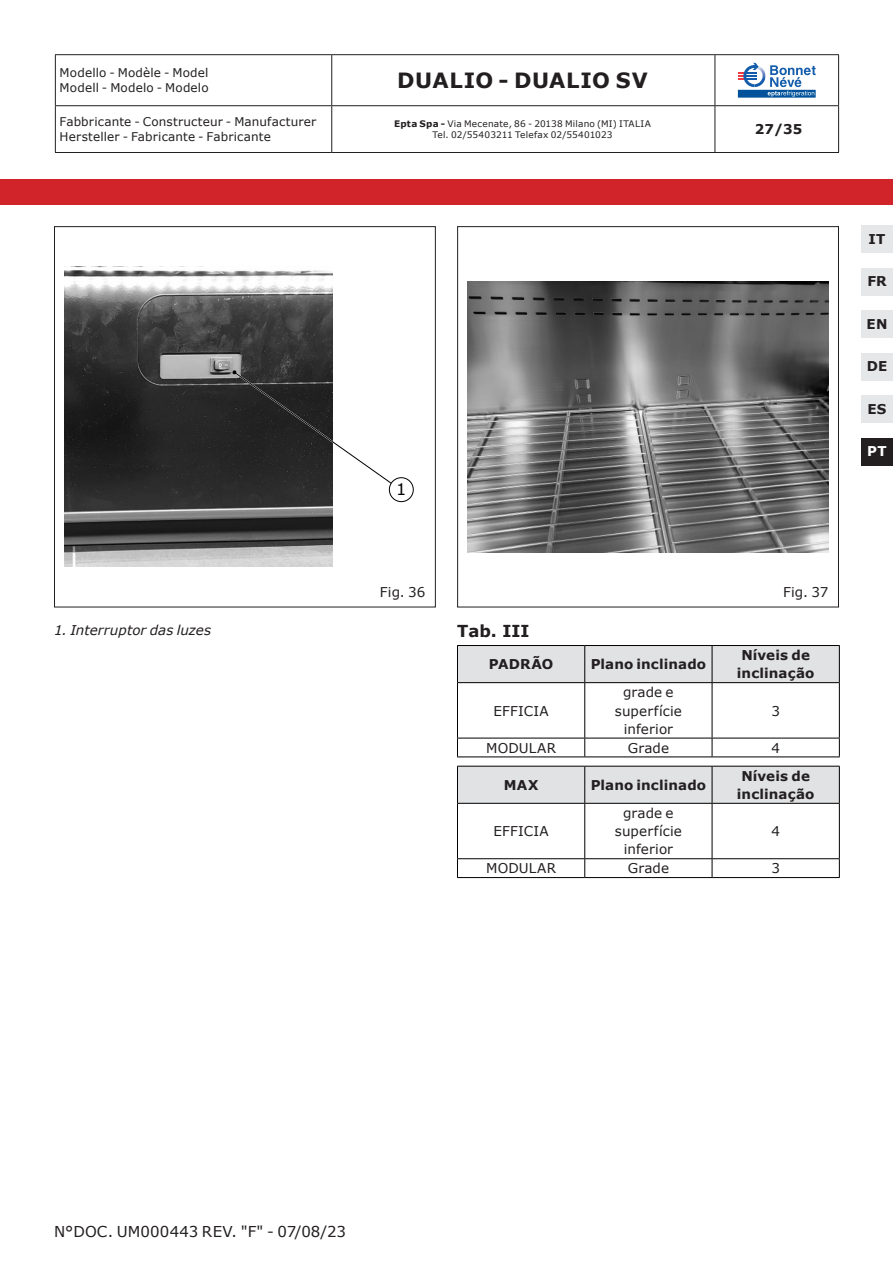
<style>
.page{position:relative;width:893px;height:1263px;background:#fff}
.page>*{position:absolute;margin:0;border:0;box-sizing:border-box;transform-origin:0 0}
.t1{font:700 21px "Verdana";letter-spacing:.03em;color:#231f20}
.Titoletto{font:700 16.5px "Verdana";color:#231f20}
.t2{font:16.05px "Verdana";color:#000}
.t3{font:15px "Verdana";letter-spacing:.01em;color:#231f20}
.Body_c{font:13.5px/18.3px "Verdana";letter-spacing:.01em;color:#231f20;text-align:center}
.t4{font:700 13.5px/18.3px "Verdana";letter-spacing:.01em;color:#231f20;text-align:center}
.t5{font:italic 13.5px "Verdana";color:#231f20}
.Figure{font:13.5px "Verdana";letter-spacing:.005em;color:#231f20}
.t6{font:700 13.5px "Verdana";color:#fff}
.t7{font:12px/14.7px "Verdana";letter-spacing:.015em;color:#231f20}
.t8{font:9px/10.9px "Verdana";letter-spacing:.02em;color:#231f20;text-align:center}
.s1{font-weight:700}
</style>
<div class="page">
<hr style="left:55px;top:54px;width:277px;height:1px;background:#231f20">
<hr style="left:55px;top:55px;width:1px;height:50px;background:#231f20">
<hr style="left:332px;top:54px;width:383px;height:1px;background:#231f20">
<hr style="left:331px;top:55px;width:1px;height:50px;background:#231f20">
<hr style="left:715px;top:54px;width:124px;height:1px;background:#231f20">
<hr style="left:715px;top:55px;width:1px;height:50px;background:#231f20">
<hr style="left:838px;top:55px;width:1px;height:50px;background:#231f20">
<hr style="left:55px;top:105px;width:277px;height:1px;background:#231f20">
<hr style="left:55px;top:106px;width:1px;height:46px;background:#231f20">
<hr style="left:332px;top:105px;width:383px;height:1px;background:#231f20">
<hr style="left:331px;top:106px;width:1px;height:46px;background:#231f20">
<hr style="left:715px;top:105px;width:124px;height:1px;background:#231f20">
<hr style="left:715px;top:106px;width:1px;height:46px;background:#231f20">
<hr style="left:838px;top:106px;width:1px;height:46px;background:#231f20">
<hr style="left:55px;top:152px;width:277px;height:1px;background:#231f20">
<hr style="left:332px;top:152px;width:383px;height:1px;background:#231f20">
<hr style="left:715px;top:152px;width:124px;height:1px;background:#231f20">
<svg style="left:738px;top:63px;width:78px;height:35px"></svg>
<div style="left:0;top:179px;width:893px;height:25px;background:#d1232a"></div>
<div style="left:861px;top:225px;width:32px;height:28px;background:#e6e7e9"></div>
<div style="left:861px;top:268px;width:32px;height:28px;background:#e6e7e9"></div>
<div style="left:861px;top:310px;width:32px;height:28px;background:#e6e7e9"></div>
<div style="left:861px;top:353px;width:32px;height:28px;background:#e6e7e9"></div>
<div style="left:861px;top:395px;width:32px;height:28px;background:#e6e7e9"></div>
<div style="left:861px;top:438px;width:32px;height:28px;background:#231f20"></div>
<img style="left:64px;top:267px;width:268px;height:300px">
<svg style="left:231px;top:369px;width:162px;height:116px"></svg>
<div style="left:389px;top:478px;width:24px;height:24px;background:#fff;border-radius:50%"></div>
<div style="left:389px;top:477px;width:25px;height:25px;border:1px solid #000;border-radius:50%"></div>
<div style="left:54px;top:226px;width:382px;height:381px;border:1px solid #231f20"></div>
<img style="left:467px;top:281px;width:362px;height:271px">
<div style="left:457px;top:226px;width:382px;height:381px;border:1px solid #231f20"></div>
<div style="left:458px;top:646px;width:381px;height:36px;background:#e1e2e4"></div>
<hr style="left:457px;top:683px;width:1px;height:55px;background:#000">
<hr style="left:584px;top:683px;width:1px;height:55px;background:#000">
<hr style="left:712px;top:683px;width:1px;height:55px;background:#000">
<hr style="left:839px;top:683px;width:1px;height:55px;background:#000">
<hr style="left:457px;top:738px;width:128px;height:1px;background:#000">
<svg style="left:457px;top:738px;width:1px;height:18px"></svg>
<hr style="left:585px;top:738px;width:127px;height:1px;background:#000">
<svg style="left:584px;top:738px;width:1px;height:18px"></svg>
<hr style="left:712px;top:738px;width:128px;height:1px;background:#000">
<svg style="left:712px;top:738px;width:1px;height:18px"></svg>
<svg style="left:839px;top:738px;width:1px;height:18px"></svg>
<hr style="left:457px;top:756px;width:128px;height:1px;background:#000">
<hr style="left:585px;top:756px;width:127px;height:1px;background:#000">
<hr style="left:712px;top:756px;width:128px;height:1px;background:#000">
<hr style="left:457px;top:645px;width:128px;height:1px;background:#000">
<hr style="left:457px;top:646px;width:1px;height:36px;background:#000">
<hr style="left:457px;top:682px;width:128px;height:1px;background:#000">
<hr style="left:585px;top:645px;width:127px;height:1px;background:#000">
<hr style="left:584px;top:646px;width:1px;height:36px;background:#000">
<hr style="left:585px;top:682px;width:127px;height:1px;background:#000">
<hr style="left:712px;top:645px;width:128px;height:1px;background:#000">
<hr style="left:712px;top:646px;width:1px;height:36px;background:#000">
<hr style="left:839px;top:646px;width:1px;height:36px;background:#000">
<hr style="left:712px;top:682px;width:128px;height:1px;background:#000">
<div style="left:458px;top:767px;width:381px;height:36px;background:#e1e2e4"></div>
<hr style="left:457px;top:804px;width:1px;height:54px;background:#000">
<hr style="left:584px;top:804px;width:1px;height:54px;background:#000">
<hr style="left:712px;top:804px;width:1px;height:54px;background:#000">
<hr style="left:839px;top:804px;width:1px;height:54px;background:#000">
<hr style="left:457px;top:858px;width:128px;height:1px;background:#000">
<svg style="left:457px;top:859px;width:1px;height:18px"></svg>
<hr style="left:585px;top:858px;width:127px;height:1px;background:#000">
<svg style="left:584px;top:859px;width:1px;height:18px"></svg>
<hr style="left:712px;top:858px;width:128px;height:1px;background:#000">
<svg style="left:712px;top:859px;width:1px;height:18px"></svg>
<svg style="left:839px;top:859px;width:1px;height:18px"></svg>
<hr style="left:457px;top:877px;width:128px;height:1px;background:#000">
<hr style="left:585px;top:877px;width:127px;height:1px;background:#000">
<hr style="left:712px;top:877px;width:128px;height:1px;background:#000">
<hr style="left:457px;top:766px;width:128px;height:1px;background:#000">
<hr style="left:457px;top:766px;width:1px;height:37px;background:#000">
<hr style="left:457px;top:803px;width:128px;height:1px;background:#000">
<hr style="left:585px;top:766px;width:127px;height:1px;background:#000">
<hr style="left:584px;top:766px;width:1px;height:37px;background:#000">
<hr style="left:585px;top:803px;width:127px;height:1px;background:#000">
<hr style="left:712px;top:766px;width:128px;height:1px;background:#000">
<hr style="left:712px;top:766px;width:1px;height:37px;background:#000">
<hr style="left:839px;top:766px;width:1px;height:37px;background:#000">
<hr style="left:712px;top:803px;width:128px;height:1px;background:#000">
<p class="t7" style="left:60px;top:66px;width:151px">Modello - Modèle - Model<br>Modell - Modelo - Modelo</p>
<h1 class="t1" style="left:397px;top:66px;width:252px">DUALIO - DUALIO SV</h1>
<p class="t7" style="left:60px;top:115px;width:258px">Fabbricante - Constructeur - Manufacturer<br>Hersteller - Fabricante - Fabricante</p>
<p class="t8" style="left:394px;top:118px;width:258px"><span class="s1">Epta Spa -</span> Via Mecenate, 86 - 20138 Milano (MI) ITALIA<br>Tel. 02/55403211 Telefax 02/55401023</p>
<p class="t4" style="left:755px;top:120px;width:49px">27/35</p>
<p class="t5" style="left:54px;top:621px;width:159px">1. Interruptor das luzes</p>
<p class="t2" style="left:396px;top:478px;width:12px">1</p>
<p class="Figure" style="left:380px;top:582px;width:47px">Fig. 36</p>
<p class="Figure" style="left:783px;top:582px;width:47px">Fig. 37</p>
<p class="Titoletto" style="left:457px;top:619px;width:74px">Tab. III</p>
<p class="t4" style="left:489px;top:655px;width:66px">PADRÃO</p>
<p class="t4" style="left:591px;top:655px;width:117px">Plano inclinado</p>
<p class="t4" style="left:737px;top:646px;width:79px">Níveis de inclinação</p>
<p class="Body_c" style="left:493px;top:701px;width:57px">EFFICIA</p>
<p class="Body_c" style="left:615px;top:683px;width:69px">grade e superfície inferior</p>
<p class="Body_c" style="left:771px;top:701px;width:10px">3</p>
<p class="Body_c" style="left:486px;top:738px;width:71px">MODULAR</p>
<p class="Body_c" style="left:628px;top:738px;width:43px">Grade</p>
<p class="Body_c" style="left:771px;top:738px;width:10px">4</p>
<p class="t4" style="left:504px;top:775px;width:36px">MAX</p>
<p class="t4" style="left:591px;top:775px;width:117px">Plano inclinado</p>
<p class="t4" style="left:737px;top:766px;width:79px">Níveis de inclinação</p>
<p class="Body_c" style="left:493px;top:822px;width:57px">EFFICIA</p>
<p class="Body_c" style="left:615px;top:804px;width:69px">grade e superfície inferior</p>
<p class="Body_c" style="left:771px;top:822px;width:10px">4</p>
<p class="Body_c" style="left:486px;top:859px;width:71px">MODULAR</p>
<p class="Body_c" style="left:628px;top:859px;width:43px">Grade</p>
<p class="Body_c" style="left:771px;top:859px;width:10px">3</p>
<p class="t4" style="left:869px;top:229px;width:18px">IT</p>
<p class="t4" style="left:867px;top:272px;width:21px">FR</p>
<p class="t4" style="left:867px;top:314px;width:22px">EN</p>
<p class="t4" style="left:867px;top:357px;width:22px">DE</p>
<p class="t4" style="left:867px;top:399px;width:21px">ES</p>
<p class="t6" style="left:867px;top:442px;width:21px">PT</p>
<p class="t3" style="left:54px;top:1221px;width:293px">N°DOC. UM000443 REV. "F" - 07/08/23</p>
</div>
